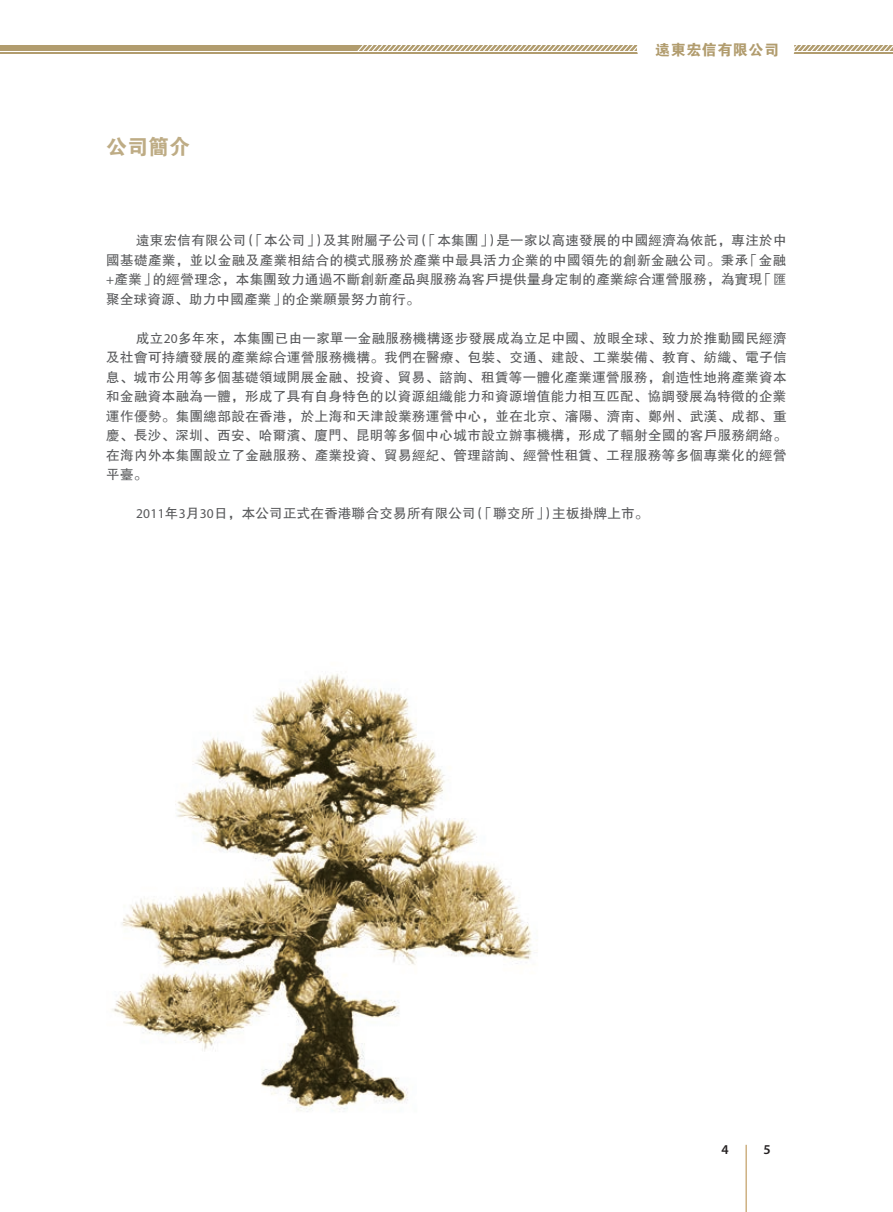
<style>
.page{position:relative;width:893px;height:1212px;background:#fff}
.page>*{position:absolute;margin:0;border:0;box-sizing:border-box;transform-origin:0 0}
.t1{font:21px "FZDHTK GBK1 0";color:#beac85}
.t2{font:15px "FZDHTK GBK1 0";letter-spacing:.035em;color:#b19c6e}
.t3{font:13.5px/19.5px "FZHTK GBK1 0";letter-spacing:.025em;color:#57585a;text-align:justify}
.t4{font:600 13.5px "Myriad Pro";color:#231f20}
.s1{font-family:"Myriad Pro"}
</style>
<div class="page">
<svg style="left:0;top:45px;width:893px;height:9px"></svg>
<hr style="left:0;top:52px;width:893px;height:1px;background:#b19c6e">
<div style="left:637px;top:35px;width:158px;height:28px;background:#fff;border-radius:14px"></div>
<hr style="left:745px;top:1145px;width:2px;height:67px;background:#ceb183">
<img style="left:112px;top:673px;width:420px;height:439px">
<h1 class="t1" style="left:106px;top:135px;width:85px">公司簡介</h1>
<p class="t2" style="left:655px;top:41px;width:125px">遠東宏信有限公司</p>
<p class="t3" style="left:106px;top:231px;width:682px;text-indent:30px">遠東宏信有限公司（「本公司」）及其附屬子公司（「本集團」）是一家以高速發展的中國經濟為依託，專注於中國基礎產業，並以金融及產業相結合的模式服務於產業中最具活力企業的中國領先的創新金融公司。秉承「金融<span class="s1">+</span>產業」的經營理念，本集團致力通過不斷創新產品與服務為客戶提供量身定制的產業綜合運營服務，為實現「匯聚全球資源、助力中國產業」的企業願景努力前行。</p>
<p class="t3" style="left:106px;top:329px;width:682px;text-indent:30px">成立<span class="s1">20</span>多年來，本集團已由一家單一金融服務機構逐步發展成為立足中國、放眼全球、致力於推動國民經濟及社會可持續發展的產業綜合運營服務機構。我們在醫療、包裝、交通、建設、工業裝備、教育、紡織、電子信息、城市公用等多個基礎領域開展金融、投資、貿易、諮詢、租賃等一體化產業運營服務，創造性地將產業資本和金融資本融為一體，形成了具有自身特色的以資源組織能力和資源增值能力相互匹配、協調發展為特徵的企業運作優勢。集團總部設在香港，於上海和天津設業務運營中心，並在北京、瀋陽、濟南、鄭州、武漢、成都、重慶、長沙、深圳、西安、哈爾濱、廈門、昆明等多個中心城市設立辦事機構，形成了輻射全國的客戶服務網絡。在海內外本集團設立了金融服務、產業投資、貿易經紀、管理諮詢、經營性租賃、工程服務等多個專業化的經營平臺。</p>
<p class="t3" style="left:136px;top:504px;width:514px"><span class="s1">2011</span>年<span class="s1">3</span>月<span class="s1">30</span>日，本公司正式在香港聯合交易所有限公司（「聯交所」）主板掛牌上市。</p>
<p class="t4" style="left:721px;top:1141px;width:9px">4</p>
<p class="t4" style="left:763px;top:1141px;width:9px">5</p>
</div>
